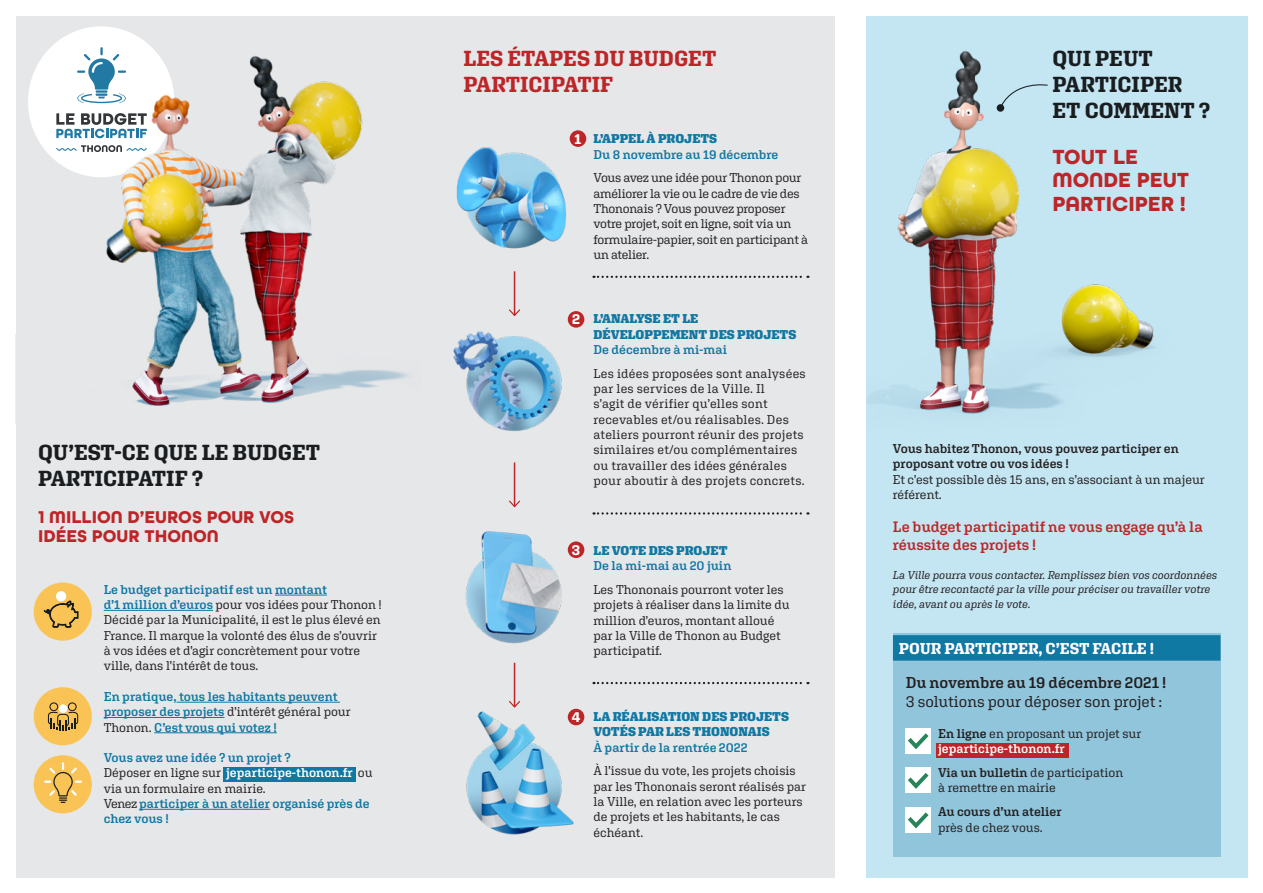
<style>
.page{position:relative;width:1263px;height:893px;background:#fff}
.page>*{position:absolute;margin:0;border:0;box-sizing:border-box;transform-origin:0 0}
.t1{font:700 21.75px/26.1px "Aglet Slab";color:#191d1f}
.t2{font:700 21.75px/26.1px "Aglet Slab";color:#bc2628}
.t3{font:700 21.6px/23.4px "All Round Gothic";color:#bc2628}
.t4{font:700 18px/19.5px "All Round Gothic";color:#bc2628}
.t5{font:15.75px "Aglet Slab";color:#231f20}
.t6{font:700 15.75px "Aglet Slab";color:#fff}
.t7{font:600 15.75px "Aglet Slab";letter-spacing:-.005em;color:#231f20}
.t8{font:600 15px/18px "Aglet Slab";letter-spacing:-.005em;color:#bc2628}
.t9{font:700 14.25px "Aglet Slab";color:#fff}
.t10{font:12.75px/15.3px "Aglet Slab";color:#231f20}
.t11{font:600 12.75px/15.3px "Aglet Slab";letter-spacing:-.005em;color:#0f78a3}
.t12{font:12.75px/15.3px "Aglet Slab";letter-spacing:-.02em;color:#231f20}
.t13{font:900 12.75px/15.3px "Aglet Slab";color:#0f78a3}
.t14{font:600 12.75px/15.3px "Aglet Slab";letter-spacing:-.005em;color:#231f20}
.t15{font:italic 11.25px/13.5px "Aglet Slab";letter-spacing:-.005em;color:#231f20}
.s1{font-weight:600;color:#0f78a3}
.s2{font-weight:400;color:#231f20}
.s3{color:#fff}
.s4{font-weight:600}
.s5{font-weight:600;color:#fff}
</style>
<div class="page">
<div style="left:16px;top:16px;width:818px;height:861px;background:#e6e7e9"></div>
<div style="left:866px;top:16px;width:381px;height:861px;background:#c4e5f2"></div>
<div style="left:28px;top:26px;width:146px;height:151px;background:#fff;border-radius:50%"></div>
<svg style="left:32px;top:36px;width:116px;height:139px"></svg>
<svg style="left:593px;top:682px;width:215px;height:2px"></svg>
<img style="left:453px;top:273px;width:164px;height:242px">
<img style="left:466px;top:695px;width:119px;height:140px">
<img style="left:465px;top:531px;width:108px;height:112px">
<div style="left:570px;top:130px;width:16px;height:17px;background:#bc2628;border-radius:50%"></div>
<div style="left:568px;top:311px;width:16px;height:17px;background:#bc2628;border-radius:50%"></div>
<div style="left:568px;top:541px;width:16px;height:17px;background:#bc2628;border-radius:50%"></div>
<div style="left:568px;top:709px;width:16px;height:16px;background:#bc2628;border-radius:50%"></div>
<hr style="left:514px;top:271px;width:1px;height:44px;background:#bc2628">
<svg style="left:508px;top:308px;width:13px;height:9px"></svg>
<hr style="left:514px;top:462px;width:1px;height:45px;background:#bc2628">
<svg style="left:508px;top:499px;width:13px;height:9px"></svg>
<hr style="left:514px;top:663px;width:1px;height:44px;background:#bc2628">
<svg style="left:508px;top:699px;width:13px;height:10px"></svg>
<svg style="left:593px;top:276px;width:215px;height:2px"></svg>
<svg style="left:593px;top:512px;width:215px;height:3px"></svg>
<img style="left:89px;top:46px;width:320px;height:360px">
<div style="left:34px;top:583px;width:57px;height:57px;background:#f9c455;border-radius:50%"></div>
<div style="left:34px;top:582px;width:58px;height:59px;border:2px solid #f9c455;border-radius:50%"></div>
<div style="left:34px;top:688px;width:57px;height:57px;background:#f9c455;border-radius:50%"></div>
<div style="left:34px;top:687px;width:58px;height:58px;border:2px solid #f9c455;border-radius:50%"></div>
<div style="left:34px;top:756px;width:57px;height:57px;background:#f9c455;border-radius:50%"></div>
<div style="left:34px;top:755px;width:58px;height:58px;border:2px solid #f9c455;border-radius:50%"></div>
<svg style="left:44px;top:601px;width:34px;height:27px"></svg>
<div style="left:56px;top:592px;width:10px;height:9px;background:#fff;border-radius:50%"></div>
<div style="left:56px;top:591px;width:10px;height:10px;border:1px solid #fff;border-radius:50%"></div>
<svg style="left:48px;top:702px;width:30px;height:29px"></svg>
<svg style="left:44px;top:763px;width:38px;height:40px"></svg>
<div style="left:893px;top:634px;width:327px;height:223px;background:#91c5db"></div>
<img style="left:872px;top:51px;width:150px;height:363px">
<svg style="left:1000px;top:80px;width:48px;height:27px"></svg>
<div style="left:997px;top:104px;width:7px;height:8px;background:#191d1f;border-radius:50%"></div>
<img style="left:1022px;top:284px;width:134px;height:125px">
<img style="left:456px;top:144px;width:128px;height:105px">
<div style="left:223px;top:767px;width:133px;height:14px;background:#0f78a3"></div>
<hr style="left:275px;top:595px;width:52px;height:1px;background:#0f78a3">
<hr style="left:104px;top:610px;width:109px;height:1px;background:#0f78a3">
<hr style="left:177px;top:702px;width:163px;height:1px;background:#0f78a3">
<hr style="left:104px;top:717px;width:121px;height:1px;background:#0f78a3">
<hr style="left:154px;top:732px;width:123px;height:1px;background:#0f78a3">
<hr style="left:139px;top:809px;width:131px;height:1px;background:#0f78a3">
<div style="left:936px;top:743px;width:133px;height:14px;background:#bc2628"></div>
<div style="left:893px;top:635px;width:327px;height:26px;background:#0f78a3"></div>
<div style="left:906px;top:729px;width:25px;height:25px;background:#fff"></div>
<div style="left:906px;top:768px;width:25px;height:25px;background:#fff"></div>
<div style="left:906px;top:807px;width:25px;height:25px;background:#fff"></div>
<svg style="left:905px;top:729px;width:24px;height:23px"></svg>
<svg style="left:905px;top:769px;width:24px;height:23px"></svg>
<svg style="left:905px;top:808px;width:24px;height:23px"></svg>
<h1 class="t1" style="left:38px;top:439px;width:283px">QU’EST-CE QUE LE BUDGET<br>PARTICIPATIF ?</h1>
<h3 class="t4" style="left:38px;top:507px;width:258px">1 MILLION D’EUROS POUR VOS<br>IDÉES POUR THONON</h3>
<p class="t10" style="left:104px;top:581px;width:279px"><span class="s1">Le budget participatif est un montant<br>d’1 million d’euros</span> pour vos idées pour Thonon !<br>Décidé par la Municipalité, il est le plus élevé en France. Il marque la volonté des élus de s’ouvrir à vos idées et d’agir concrètement pour votre ville, dans l’intérêt de tous.</p>
<p class="t11" style="left:104px;top:688px;width:249px">En pratique, tous les habitants peuvent proposer des projets <span class="s2">d’intérêt général pour<br>Thonon.</span> C’est vous qui votez !</p>
<p class="t11" style="left:104px;top:750px;width:270px">Vous avez une idée ? un projet ?<br><span class="s2">Déposer en ligne sur</span> <span class="s3">jeparticipe-thonon.fr</span> <span class="s2">ou via un formulaire en mairie.<br>Venez</span> participer à un atelier organisé près de chez vous !</p>
<h1 class="t2" style="left:463px;top:45px;width:254px">LES ÉTAPES DU BUDGET<br>PARTICIPATIF</h1>
<p class="t9" style="left:574px;top:130px;width:8px">1</p>
<p class="t13" style="left:593px;top:131px;width:125px">L’APPEL À PROJETS</p>
<p class="t11" style="left:593px;top:146px;width:186px">Du 8 novembre au 19 décembre</p>
<p class="t12" style="left:593px;top:170px;width:216px">Vous avez une idée pour Thonon pour améliorer la vie ou le cadre de vie des<br>Thononais ? Vous pouvez proposer votre projet, soit en ligne, soit via un formulaire-papier, soit en participant à un atelier.</p>
<p class="t9" style="left:572px;top:311px;width:9px">2</p>
<p class="t13" style="left:593px;top:311px;width:204px">L’ANALYSE ET LE<br>DÉVELOPPEMENT DES PROJETS</p>
<p class="t11" style="left:593px;top:342px;width:135px">De décembre à mi-mai</p>
<p class="t10" style="left:593px;top:365px;width:214px">Les idées proposées sont analysées par les services de la Ville. Il<br>s’agit de vérifier qu’elles sont recevables et/ou réalisables. Des ateliers pourront réunir des projets similaires et/ou complémentaires ou travailler des idées générales pour aboutir à des projets concrets.</p>
<p class="t9" style="left:572px;top:541px;width:10px">3</p>
<p class="t13" style="left:593px;top:543px;width:136px">LE VOTE DES PROJET</p>
<p class="t11" style="left:593px;top:558px;width:140px">De la mi-mai au 20 juin</p>
<p class="t10" style="left:593px;top:582px;width:198px">Les Thononais pourront voter les projets à réaliser dans la limite du million d’euros, montant alloué par la Ville de Thonon au Budget participatif.</p>
<p class="t9" style="left:572px;top:708px;width:10px">4</p>
<p class="t13" style="left:593px;top:709px;width:197px">LA RÉALISATION DES PROJETS<br>VOTÉS PAR LES THONONAIS</p>
<p class="t11" style="left:593px;top:739px;width:156px">À partir de la rentrée 2022</p>
<p class="t10" style="left:593px;top:763px;width:214px">À l’issue du vote, les projets choisis par les Thononais seront réalisés par la Ville, en relation avec les porteurs de projets et les habitants, le cas échéant.</p>
<h1 class="t1" style="left:1052px;top:45px;width:159px">QUI PEUT<br>PARTICIPER<br>ET COMMENT ?</h1>
<h2 class="t3" style="left:1052px;top:145px;width:138px">TOUT LE<br>MONDE PEUT<br>PARTICIPER !</h2>
<p class="t14" style="left:893px;top:441px;width:288px">Vous habitez Thonon, vous pouvez participer en proposant votre ou vos idées !</p>
<p class="t10" style="left:893px;top:471px;width:313px">Et c’est possible dès 15 ans, en s’associant à un majeur référent.</p>
<p class="t8" style="left:893px;top:518px;width:311px">Le budget participatif ne vous engage qu’à la réussite des projets !</p>
<p class="t15" style="left:893px;top:568px;width:326px">La Ville pourra vous contacter. Remplissez bien vos coordonnées pour être recontacté par la ville pour préciser ou travailler votre</p>
<p class="t15" style="left:893px;top:597px;width:139px">idée, avant ou après le vote.</p>
<p class="t6" style="left:899px;top:639px;width:257px">POUR PARTICIPER, C’EST FACILE !</p>
<p class="t7" style="left:906px;top:673px;width:262px">Du novembre au 19 décembre 2021 !</p>
<p class="t5" style="left:906px;top:692px;width:258px">3 solutions pour déposer son projet :</p>
<p class="t10" style="left:938px;top:726px;width:205px"><span class="s4">En ligne</span> en proposant un projet sur <span class="s5">jeparticipe-thonon.fr</span></p>
<p class="t10" style="left:938px;top:765px;width:187px"><span class="s4">Via un bulletin</span> de participation à remettre en mairie</p>
<p class="t14" style="left:938px;top:804px;width:125px">Au cours d’un atelier</p>
<p class="t10" style="left:938px;top:819px;width:106px">près de chez vous.</p>
</div>
